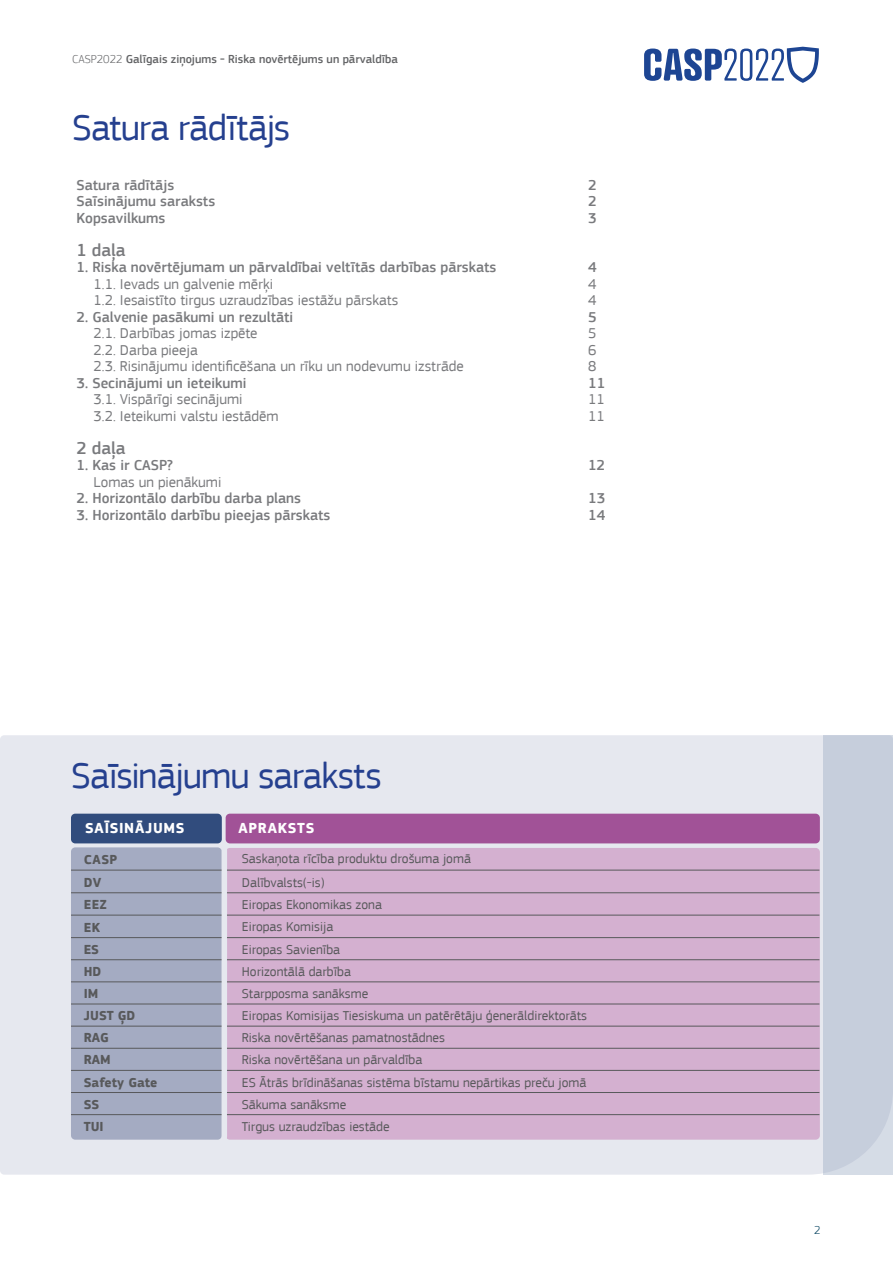
<style>
.page{position:relative;width:893px;height:1263px;background:#fff}
.page>*{position:absolute;margin:0;border:0;box-sizing:border-box;transform-origin:0 0}
.t1{font:37.5px "EC Square Sans Pro";letter-spacing:-.025em;color:#25408f}
.t2{font:500 18px "EC Square Sans Pro";color:#797a7d}
.t3{font:500 15px "EC Square Sans Pro";color:#797a7d}
.t4{font:15px "EC Square Sans Pro";color:#797a7d}
.t5{font:700 15px "EC Square Sans Pro";letter-spacing:.045em;color:#fff}
.t6{font:13.5px "EC Square Sans Pro";color:#58595b}
.t7{font:700 13.5px "EC Square Sans Pro";color:#58595b}
.t8{font:500 12px "EC Square Sans Pro";color:#636466}
.t9{font:300 12px "EC Square Sans Pro";color:#02405d}
.s1{font-weight:300}
</style>
<div class="page">
<svg style="left:644px;top:47px;width:175px;height:36px"></svg>
<div style="left:0;top:735px;width:823px;height:440px;background:#e6e8ef"></div>
<div style="left:823px;top:735px;width:70px;height:440px;background:#c6cedc"></div>
<div style="left:71px;top:814px;width:151px;height:29px;background:#314c7d;border-radius:4px"></div>
<div style="left:226px;top:814px;width:594px;height:29px;background:#a15297;border-radius:4px"></div>
<div style="left:71px;top:847px;width:151px;height:293px;background:#a4abc2;border-radius:4px"></div>
<div style="left:226px;top:848px;width:594px;height:292px;background:#d4b0d0;border-radius:4px"></div>
<hr style="left:223px;top:846px;width:4px;height:24px;background:#e6e8ef">
<hr style="left:71px;top:870px;width:154px;height:1px;background:#58595b">
<hr style="left:225px;top:870px;width:594px;height:1px;background:#58595b">
<hr style="left:71px;top:892px;width:154px;height:1px;background:#58595b">
<hr style="left:225px;top:892px;width:594px;height:1px;background:#58595b">
<hr style="left:71px;top:915px;width:154px;height:1px;background:#58595b">
<hr style="left:225px;top:915px;width:594px;height:1px;background:#58595b">
<hr style="left:71px;top:937px;width:154px;height:1px;background:#58595b">
<hr style="left:225px;top:937px;width:594px;height:1px;background:#58595b">
<hr style="left:71px;top:959px;width:154px;height:1px;background:#58595b">
<hr style="left:225px;top:959px;width:594px;height:1px;background:#58595b">
<hr style="left:71px;top:981px;width:154px;height:1px;background:#58595b">
<hr style="left:225px;top:981px;width:594px;height:1px;background:#58595b">
<hr style="left:71px;top:1004px;width:154px;height:1px;background:#58595b">
<hr style="left:225px;top:1004px;width:594px;height:1px;background:#58595b">
<hr style="left:71px;top:1026px;width:154px;height:1px;background:#58595b">
<hr style="left:225px;top:1026px;width:594px;height:1px;background:#58595b">
<hr style="left:71px;top:1048px;width:154px;height:1px;background:#58595b">
<hr style="left:225px;top:1048px;width:594px;height:1px;background:#58595b">
<hr style="left:71px;top:1070px;width:154px;height:1px;background:#58595b">
<hr style="left:225px;top:1070px;width:594px;height:1px;background:#58595b">
<hr style="left:71px;top:1092px;width:154px;height:1px;background:#58595b">
<hr style="left:225px;top:1092px;width:594px;height:1px;background:#58595b">
<hr style="left:71px;top:1114px;width:154px;height:1px;background:#58595b">
<hr style="left:225px;top:1114px;width:594px;height:1px;background:#58595b">
<div style="left:222px;top:848px;width:5px;height:308px;background:#e6e8ef;border-radius:3px"></div>
<p class="t8" style="left:72px;top:52px;width:327px"><span class="s1">CASP2022</span> Galīgais ziņojums - Riska novērtējums un pārvaldība</p>
<h1 class="t1" style="left:72px;top:105px;width:219px">Satura rādītājs</h1>
<p class="t3" style="left:77px;top:176px;width:99px">Satura rādītājs</p>
<p class="t3" style="left:588px;top:176px;width:10px">2</p>
<p class="t3" style="left:77px;top:193px;width:140px">Saīsinājumu saraksts</p>
<p class="t3" style="left:588px;top:193px;width:10px">2</p>
<p class="t3" style="left:77px;top:209px;width:90px">Kopsavilkums</p>
<p class="t3" style="left:588px;top:209px;width:10px">3</p>
<h2 class="t2" style="left:77px;top:239px;width:51px">1 daļa</h2>
<p class="t3" style="left:77px;top:259px;width:421px">1. Riska novērtējumam un pārvaldībai veltītās darbības pārskats</p>
<p class="t3" style="left:588px;top:259px;width:10px">4</p>
<p class="t4" style="left:94px;top:275px;width:181px">1.1. Ievads un galvenie mērķi</p>
<p class="t4" style="left:588px;top:275px;width:10px">4</p>
<p class="t4" style="left:94px;top:292px;width:306px">1.2. Iesaistīto tirgus uzraudzības iestāžu pārskats</p>
<p class="t4" style="left:588px;top:292px;width:10px">4</p>
<p class="t3" style="left:77px;top:308px;width:218px">2. Galvenie pasākumi un rezultāti</p>
<p class="t3" style="left:588px;top:308px;width:10px">5</p>
<p class="t4" style="left:94px;top:325px;width:166px">2.1. Darbības jomas izpēte</p>
<p class="t4" style="left:588px;top:325px;width:10px">5</p>
<p class="t4" style="left:94px;top:341px;width:106px">2.2. Darba pieeja</p>
<p class="t4" style="left:588px;top:341px;width:10px">6</p>
<p class="t4" style="left:94px;top:358px;width:372px">2.3. Risinājumu identificēšana un rīku un nodevumu izstrāde</p>
<p class="t4" style="left:588px;top:358px;width:10px">8</p>
<p class="t3" style="left:77px;top:374px;width:171px">3. Secinājumi un ieteikumi</p>
<p class="t3" style="left:588px;top:374px;width:19px">11</p>
<p class="t4" style="left:94px;top:391px;width:150px">3.1. Vispārīgi secinājumi</p>
<p class="t4" style="left:588px;top:391px;width:18px">11</p>
<p class="t4" style="left:94px;top:407px;width:187px">3.2. Ieteikumi valstu iestādēm</p>
<p class="t4" style="left:588px;top:407px;width:18px">11</p>
<h2 class="t2" style="left:77px;top:437px;width:51px">2 daļa</h2>
<p class="t3" style="left:77px;top:457px;width:98px">1. Kas ir CASP?</p>
<p class="t3" style="left:588px;top:457px;width:18px">12</p>
<p class="t4" style="left:94px;top:473px;width:129px">Lomas un pienākumi</p>
<p class="t3" style="left:77px;top:490px;width:226px">2. Horizontālo darbību darba plans</p>
<p class="t3" style="left:588px;top:490px;width:19px">13</p>
<p class="t3" style="left:77px;top:506px;width:255px">3. Horizontālo darbību pieejas pārskats</p>
<p class="t3" style="left:588px;top:506px;width:19px">14</p>
<h1 class="t1" style="left:71px;top:753px;width:312px">Saīsinājumu saraksts</h1>
<p class="t5" style="left:85px;top:819px;width:101px">SAĪSINĀJUMS</p>
<p class="t5" style="left:239px;top:819px;width:78px">APRAKSTS</p>
<p class="t7" style="left:84px;top:851px;width:35px">CASP</p>
<p class="t6" style="left:242px;top:851px;width:231px">Saskaņota rīcība produktu drošuma jomā</p>
<p class="t7" style="left:84px;top:874px;width:19px">DV</p>
<p class="t6" style="left:242px;top:874px;width:84px">Dalībvalsts(-is)</p>
<p class="t7" style="left:84px;top:896px;width:25px">EEZ</p>
<p class="t6" style="left:242px;top:897px;width:142px">Eiropas Ekonomikas zona</p>
<p class="t7" style="left:84px;top:919px;width:18px">EK</p>
<p class="t6" style="left:242px;top:919px;width:93px">Eiropas Komisija</p>
<p class="t7" style="left:84px;top:941px;width:17px">ES</p>
<p class="t6" style="left:242px;top:941px;width:100px">Eiropas Savienība</p>
<p class="t7" style="left:84px;top:963px;width:19px">HD</p>
<p class="t6" style="left:242px;top:963px;width:111px">Horizontālā darbība</p>
<p class="t7" style="left:84px;top:985px;width:16px">IM</p>
<p class="t6" style="left:242px;top:986px;width:128px">Starpposma sanāksme</p>
<p class="t7" style="left:84px;top:1007px;width:53px">JUST ĢD</p>
<p class="t6" style="left:242px;top:1008px;width:347px">Eiropas Komisijas Tiesiskuma un patērētāju ģenerāldirektorāts</p>
<p class="t7" style="left:84px;top:1030px;width:27px">RAG</p>
<p class="t6" style="left:242px;top:1030px;width:205px">Riska novērtēšanas pamatnostādnes</p>
<p class="t7" style="left:84px;top:1052px;width:28px">RAM</p>
<p class="t6" style="left:242px;top:1052px;width:182px">Riska novērtēšana un pārvaldība</p>
<p class="t7" style="left:84px;top:1074px;width:75px">Safety Gate</p>
<p class="t6" style="left:242px;top:1074px;width:346px">ES Ātrās brīdināšanas sistēma bīstamu nepārtikas preču jomā</p>
<p class="t7" style="left:84px;top:1096px;width:17px">SS</p>
<p class="t6" style="left:242px;top:1096px;width:106px">Sākuma sanāksme</p>
<p class="t7" style="left:84px;top:1118px;width:21px">TUI</p>
<p class="t6" style="left:242px;top:1118px;width:149px">Tirgus uzraudzības iestāde</p>
<p class="t9" style="left:814px;top:1223px;width:8px">2</p>
</div>
